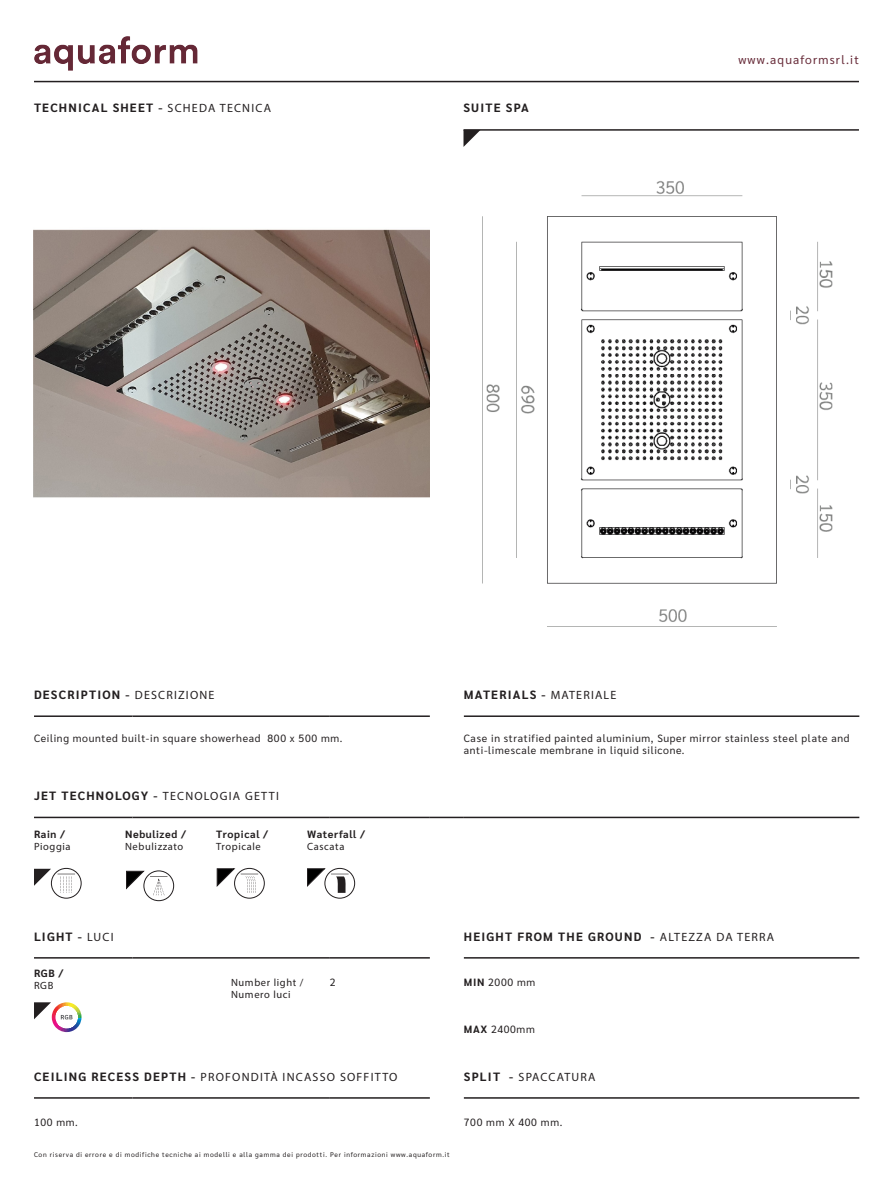
<style>
.page{position:relative;width:893px;height:1191px;background:#fff}
.page>*{position:absolute;margin:0;border:0;box-sizing:border-box;transform-origin:0 0}
.t1{font:700 12px "Sarabun";letter-spacing:.1em;color:#231f20}
.t2{font:12px "Myriad Pro";letter-spacing:.1em;color:#231f20}
.t3{font:12px "Sarabun";letter-spacing:.1em;color:#652836}
.t4{font:10.5px/12px "Sarabun";letter-spacing:.06em;color:#231f20}
.t5{font:10.5px "Myriad Pro";letter-spacing:.06em;color:#231f20}
.t6{font:700 10.5px "Sarabun";letter-spacing:.06em;color:#231f20}
.t7{font:6.75px "Sarabun";letter-spacing:.1em;color:#231f20}
.s1{font-family:"Myriad Pro";font-weight:400}
.s2{font-family:"Sarabun";font-weight:700}
.s3{font-weight:700}
</style>
<div class="page">
<img style="left:34px;top:36px;width:207px;height:47px">
<hr style="left:34px;top:715px;width:98px;height:2px;background:#231f20">
<hr style="left:132px;top:715px;width:99px;height:2px;background:#231f20">
<hr style="left:231px;top:715px;width:99px;height:2px;background:#231f20">
<hr style="left:330px;top:715px;width:100px;height:2px;background:#231f20">
<hr style="left:464px;top:715px;width:395px;height:2px;background:#231f20">
<hr style="left:34px;top:957px;width:98px;height:1px;background:#231f20">
<hr style="left:132px;top:957px;width:99px;height:1px;background:#231f20">
<hr style="left:231px;top:957px;width:99px;height:1px;background:#231f20">
<hr style="left:330px;top:957px;width:100px;height:1px;background:#231f20">
<hr style="left:464px;top:957px;width:395px;height:1px;background:#231f20">
<hr style="left:34px;top:1097px;width:98px;height:1px;background:#231f20">
<hr style="left:132px;top:1097px;width:99px;height:1px;background:#231f20">
<hr style="left:231px;top:1097px;width:99px;height:1px;background:#231f20">
<hr style="left:330px;top:1097px;width:100px;height:1px;background:#231f20">
<hr style="left:464px;top:1097px;width:395px;height:1px;background:#231f20">
<hr style="left:34px;top:816px;width:98px;height:2px;background:#231f20">
<hr style="left:132px;top:816px;width:99px;height:2px;background:#231f20">
<hr style="left:231px;top:816px;width:99px;height:2px;background:#231f20">
<hr style="left:330px;top:816px;width:100px;height:2px;background:#231f20">
<hr style="left:430px;top:816px;width:34px;height:2px;background:#231f20">
<hr style="left:464px;top:816px;width:395px;height:2px;background:#231f20">
<svg style="left:241px;top:873px;width:17px;height:20px"></svg>
<div style="left:234px;top:868px;width:31px;height:30px;border:1px solid #231f20;border-radius:50%"></div>
<div style="left:324px;top:868px;width:31px;height:30px;border:1px solid #231f20;border-radius:50%"></div>
<div style="left:144px;top:870px;width:30px;height:31px;border:1px solid #231f20;border-radius:50%"></div>
<hr style="left:34px;top:81px;width:825px;height:1px;background:#231f20">
<hr style="left:463px;top:129px;width:396px;height:2px;background:#231f20">
<svg style="left:463px;top:130px;width:17px;height:17px"></svg>
<svg style="left:57px;top:873px;width:18px;height:20px"></svg>
<div style="left:51px;top:868px;width:31px;height:30px;border:1px solid #231f20;border-radius:50%"></div>
<svg style="left:34px;top:868px;width:17px;height:17px"></svg>
<svg style="left:34px;top:1002px;width:48px;height:30px"></svg>
<svg style="left:126px;top:870px;width:42px;height:25px"></svg>
<svg style="left:216px;top:868px;width:19px;height:19px"></svg>
<svg style="left:307px;top:867px;width:42px;height:26px"></svg>
<img style="left:34px;top:229px;width:395px;height:269px">
<img style="left:482px;top:181px;width:351px;height:446px">
<p class="t1" style="left:34px;top:101px;width:238px">TECHNICAL SHEET - <span class="s1">SCHEDA TECNICA</span></p>
<p class="t1" style="left:463px;top:101px;width:67px">SUITE SPA</p>
<p class="t3" style="left:738px;top:53px;width:122px">www.aquaformsrl.it</p>
<p class="t1" style="left:34px;top:688px;width:182px">DESCRIPTION - <span class="s1">DESCRIZIONE</span></p>
<p class="t1" style="left:464px;top:688px;width:154px">MATERIALS - <span class="s1">MATERIALE</span></p>
<p class="t4" style="left:34px;top:732px;width:310px">Ceiling mounted built-in square showerhead 800 x 500 mm.</p>
<p class="t4" style="left:464px;top:732px;width:387px">Case in stratified painted aluminium, Super mirror stainless steel plate and anti-limescale membrane in liquid silicone.</p>
<p class="t2" style="left:34px;top:789px;width:246px"><span class="s2">JET TECHNOLOGY -</span> TECNOLOGIA GETTI</p>
<p class="t6" style="left:34px;top:828px;width:33px">Rain /</p>
<p class="t5" style="left:34px;top:839px;width:38px">Pioggia</p>
<p class="t6" style="left:125px;top:828px;width:63px">Nebulized /</p>
<p class="t5" style="left:125px;top:839px;width:60px">Nebulizzato</p>
<p class="t6" style="left:216px;top:828px;width:54px">Tropical /</p>
<p class="t5" style="left:216px;top:839px;width:46px">Tropicale</p>
<p class="t6" style="left:307px;top:828px;width:59px">Waterfall /</p>
<p class="t5" style="left:307px;top:839px;width:39px">Cascata</p>
<p class="t1" style="left:34px;top:929px;width:81px">LIGHT - <span class="s1">LUCI</span></p>
<p class="t1" style="left:464px;top:929px;width:312px">HEIGHT FROM THE GROUND - <span class="s1">ALTEZZA DA TERRA</span></p>
<p class="t5" style="left:231px;top:976px;width:74px">Number light /</p>
<p class="t5" style="left:231px;top:988px;width:61px">Numero luci</p>
<p class="t6" style="left:34px;top:967px;width:31px">RGB /</p>
<p class="t5" style="left:34px;top:978px;width:21px">RGB</p>
<p class="t4" style="left:330px;top:976px;width:7px">2</p>
<p class="t4" style="left:464px;top:976px;width:73px"><span class="s3">MIN</span> 2000 mm</p>
<p class="t4" style="left:464px;top:1023px;width:73px"><span class="s3">MAX</span> 2400mm</p>
<p class="t2" style="left:34px;top:1069px;width:365px"><span class="s2">CEILING RECESS DEPTH -</span> PROFONDITÀ INCASSO SOFFITTO</p>
<p class="t2" style="left:464px;top:1069px;width:133px"><span class="s2">SPLIT -</span> SPACCATURA</p>
<p class="t4" style="left:34px;top:1116px;width:45px">100 mm.</p>
<p class="t4" style="left:464px;top:1116px;width:100px">700 mm X 400 mm.</p>
<p class="t7" style="left:34px;top:1150px;width:417px">Con riserva di errore e di modifiche tecniche ai modelli e alla gamma dei prodotti. Per informazioni www.aquaform.it</p>
</div>
